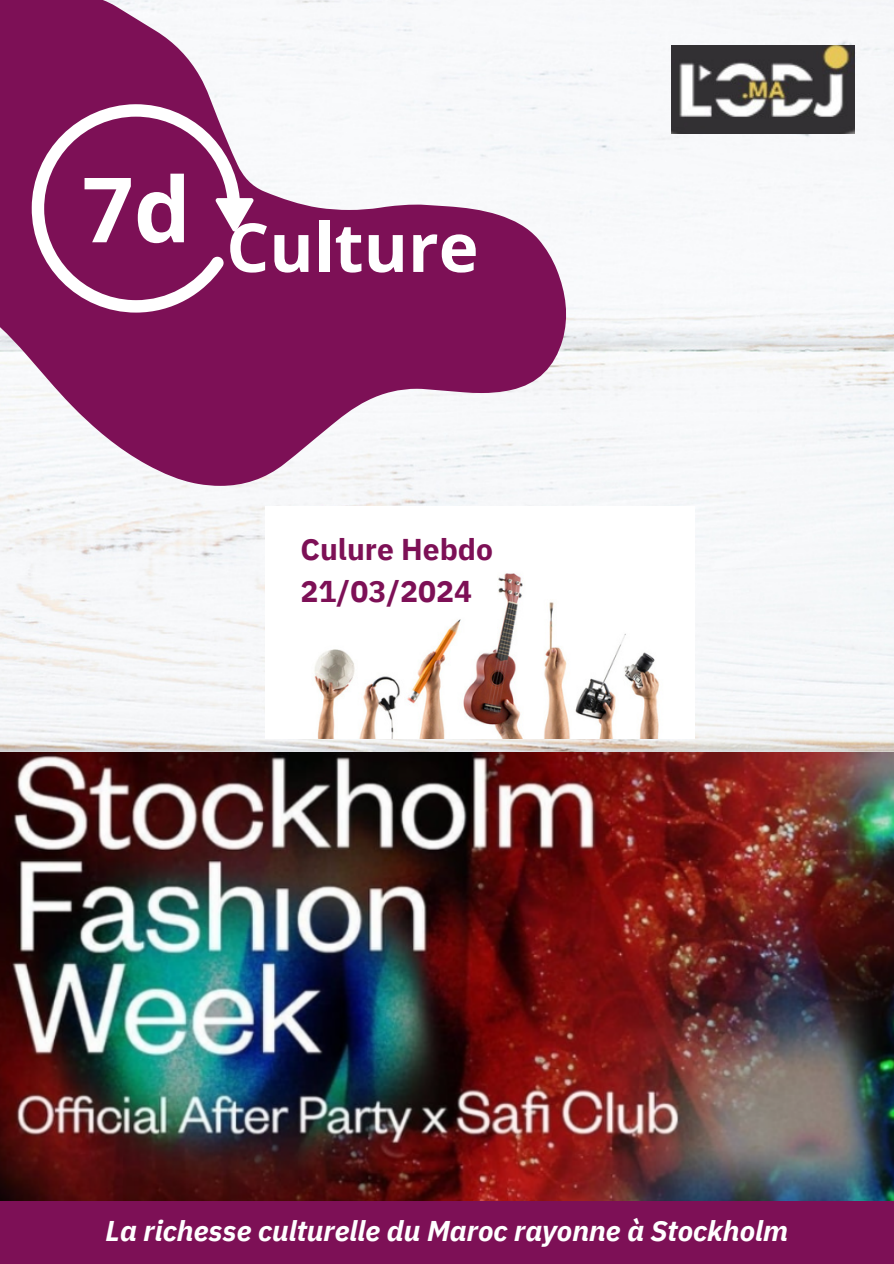
<style>
.page{position:relative;width:894px;height:1264px;background:#fff}
.page>*{position:absolute;margin:0;border:0;box-sizing:border-box;transform-origin:0 0}
.t1{font:700 67.5px "Open Sans";color:#fff}
.t2{font:700 30px/41.7px "IBM Plex Sans";color:#7d1056}
.t3{font:italic 700 28.5px "IBM Plex Sans";color:#fff}
</style>
<div class="page">
<img style="left:0;top:0;width:893px;height:752px">
<svg style="left:0;top:0;width:573px;height:493px;fill:#f1f3f4"></svg>
<svg style="left:24px;top:96px;width:238px;height:225px;fill:#7d1056"></svg>
<svg style="left:76px;top:169px;width:53px;height:81px;fill:#7d1056"></svg>
<svg style="left:129px;top:165px;width:63px;height:87px;fill:#7d1056"></svg>
<img style="left:266px;top:507px;width:428px;height:231px">
<div style="left:0;top:1200px;width:893px;height:63px;background:#7d1056"></div>
<img style="left:671px;top:46px;width:183px;height:87px">
<img style="left:0;top:752px;width:893px;height:448px">
<p class="t1" style="left:226px;top:200px;width:254px">Culture</p>
<p class="t2" style="left:300px;top:528px;width:194px">Culure Hebdo<br>21/03/2024</p>
<p class="t3" style="left:105px;top:1212px;width:684px">La richesse culturelle du Maroc rayonne à Stockholm</p>
</div>
